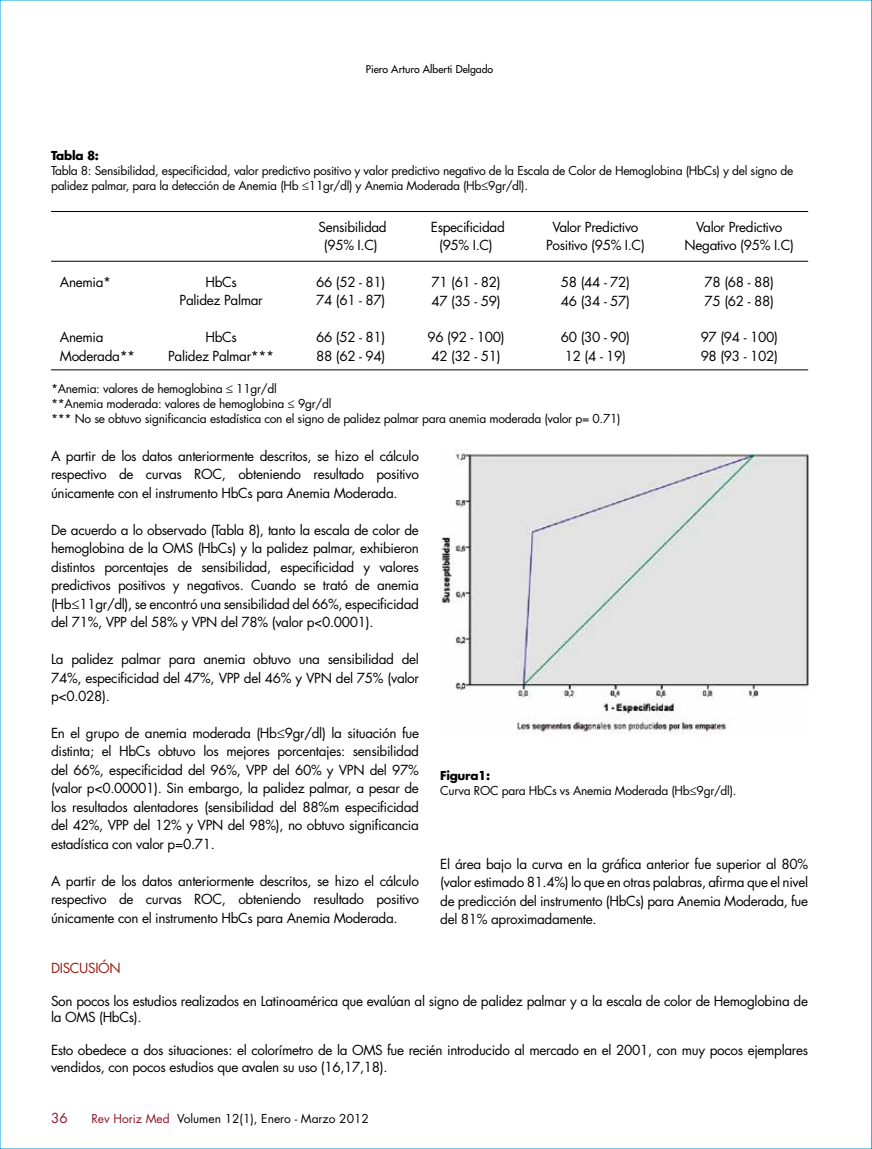
<style>
.page{position:relative;width:872px;height:1149px;background:#fff}
.page>*{position:absolute;margin:0;border:0;box-sizing:border-box;transform-origin:0 0}
.t1{font:13.5px/18.5px "Futura Std";letter-spacing:-.025em;color:#000}
.t2{font:13.5px "Futura Std";letter-spacing:-.025em;color:#961b0f}
.t3{font:13.5px "Futura Std";color:#8f1629}
.t4{font:12px/15px "Futura Std";letter-spacing:-.025em;color:#000}
.t5{font:12px "Futura Std";color:#000}
.t6{font:700 12px "Futura Std";letter-spacing:-.025em;color:#000}
.t7{font:500 10.5px "Futura Std";color:#000}
.s1{color:#8f1629}
</style>
<div class="page">
<hr style="left:51px;top:211px;width:757px;height:1px;background:#000">
<hr style="left:51px;top:261px;width:757px;height:1px;background:#000">
<hr style="left:51px;top:369px;width:757px;height:1px;background:#000">
<img style="left:440px;top:449px;width:368px;height:285px">
<svg style="left:871px;top:0;width:1px;height:1148px"></svg>
<p class="t7" style="left:366px;top:62px;width:129px">Piero Arturo Alberti Delgado</p>
<p class="t6" style="left:51px;top:147px;width:50px">Tabla 8:</p>
<p class="t4" style="left:51px;top:163px;width:743px">Tabla 8: Sensibilidad, especificidad, valor predictivo positivo y valor predictivo negativo de la Escala de Color de Hemoglobina (HbCs) y del signo de palidez palmar, para la detección de Anemia (Hb ≤11gr/dl) y Anemia Moderada (Hb≤9gr/dl).</p>
<p class="t1" style="left:60px;top:273px;width:53px">Anemia*</p>
<p class="t1" style="left:60px;top:328px;width:77px">Anemia<br>Moderada**</p>
<p class="t1" style="left:180px;top:273px;width:85px;text-align:center">HbCs<br>Palidez Palmar</p>
<p class="t1" style="left:168px;top:328px;width:108px;text-align:center">HbCs<br>Palidez Palmar***</p>
<p class="t1" style="left:318px;top:217px;width:70px;text-align:center">Sensibilidad (95% I.C)</p>
<p class="t1" style="left:316px;top:273px;width:71px">66 (52 - 81)<br>74 (61 - 87)</p>
<p class="t1" style="left:316px;top:328px;width:71px">66 (52 - 81)<br>88 (62 - 94)</p>
<p class="t1" style="left:431px;top:217px;width:75px;text-align:center">Especificidad (95% I.C)</p>
<p class="t1" style="left:431px;top:273px;width:71px">71 (61 - 82)<br>47 (35 - 59)</p>
<p class="t1" style="left:427px;top:328px;width:79px">96 (92 - 100)<br>42 (32 - 51)</p>
<p class="t1" style="left:546px;top:217px;width:100px;text-align:center">Valor Predictivo<br>Positivo (95% I.C)</p>
<p class="t1" style="left:561px;top:273px;width:71px">58 (44 - 72)<br>46 (34 - 57)</p>
<p class="t1" style="left:561px;top:328px;width:71px">60 (30 - 90)<br>12 (4 - 19)</p>
<p class="t4" style="left:51px;top:381px;width:571px">*Anemia: valores de hemoglobina ≤ 11gr/dl<br>**Anemia moderada: valores de hemoglobina ≤ 9gr/dl<br>*** No se obtuvo significancia estadística con el signo de palidez palmar para anemia moderada (valor p= 0.71)</p>
<p class="t1" style="left:684px;top:217px;width:111px;text-align:center">Valor Predictivo<br>Negativo (95% I.C)</p>
<p class="t1" style="left:704px;top:273px;width:71px">78 (68 - 88)<br>75 (62 - 88)</p>
<p class="t1" style="left:700px;top:328px;width:79px">97 (94 - 100)<br>98 (93 - 102)</p>
<p class="t1" style="left:51px;top:447px;width:369px;text-align:justify">A partir de los datos anteriormente descritos, se hizo el cálculo respectivo de curvas ROC, obteniendo resultado positivo únicamente con el instrumento HbCs para Anemia Moderada.</p>
<p class="t1" style="left:51px;top:520px;width:369px;text-align:justify">De acuerdo a lo observado (Tabla 8), tanto la escala de color de hemoglobina de la OMS (HbCs) y la palidez palmar, exhibieron distintos porcentajes de sensibilidad, especificidad y valores predictivos positivos y negativos. Cuando se trató de anemia (Hb≤11gr/dl), se encontró una sensibilidad del 66%, especificidad del 71%, VPP del 58% y VPN del 78% (valor p&lt;0.0001).</p>
<p class="t1" style="left:51px;top:650px;width:369px;text-align:justify">La palidez palmar para anemia obtuvo una sensibilidad del 74%, especificidad del 47%, VPP del 46% y VPN del 75% (valor p&lt;0.028).</p>
<p class="t1" style="left:51px;top:723px;width:369px;text-align:justify">En el grupo de anemia moderada (Hb≤9gr/dl) la situación fue distinta; el HbCs obtuvo los mejores porcentajes: sensibilidad del 66%, especificidad del 96%, VPP del 60% y VPN del 97% (valor p&lt;0.00001). Sin embargo, la palidez palmar, a pesar de los resultados alentadores (sensibilidad del 88%m especificidad del 42%, VPP del 12% y VPN del 98%), no obtuvo significancia estadística con valor p=0.71.</p>
<p class="t1" style="left:51px;top:871px;width:369px;text-align:justify">A partir de los datos anteriormente descritos, se hizo el cálculo respectivo de curvas ROC, obteniendo resultado positivo únicamente con el instrumento HbCs para Anemia Moderada.</p>
<p class="t6" style="left:440px;top:767px;width:52px">Figura1:</p>
<p class="t4" style="left:440px;top:783px;width:298px">Curva ROC para HbCs vs Anemia Moderada (Hb≤9gr/dl).</p>
<p class="t1" style="left:440px;top:854px;width:369px;text-align:justify">El área bajo la curva en la gráfica anterior fue superior al 80% (valor estimado 81.4%) lo que en otras palabras, afirma que el nivel de predicción del instrumento (HbCs) para Anemia Moderada, fue del 81% aproximadamente.</p>
<p class="t2" style="left:51px;top:959px;width:71px">DISCUSIÓN</p>
<p class="t1" style="left:51px;top:992px;width:758px;line-height:16.5px">Son pocos los estudios realizados en Latinoamérica que evalúan al signo de palidez palmar y a la escala de color de Hemoglobina de la OMS (HbCs).</p>
<p class="t1" style="left:51px;top:1042px;width:758px;line-height:16.5px">Esto obedece a dos situaciones: el colorímetro de la OMS fue recién introducido al mercado en el 2001, con muy pocos ejemplares vendidos, con pocos estudios que avalen su uso (16,17,18).</p>
<p class="t3" style="left:51px;top:1109px;width:18px">36</p>
<p class="t5" style="left:91px;top:1110px;width:279px"><span class="s1">Rev Horiz Med</span> Volumen 12(1), Enero - Marzo 2012</p>
</div>
